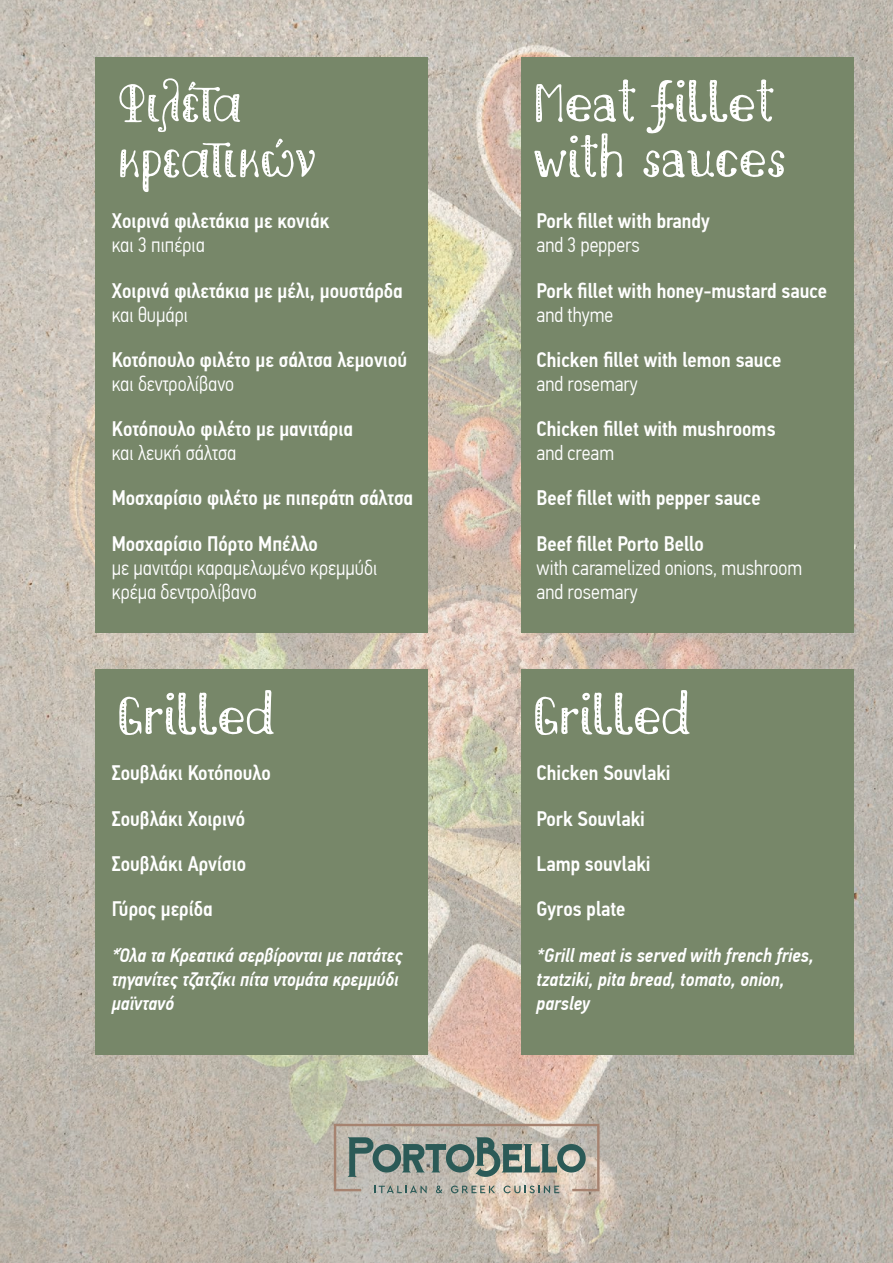
<style>
.page{position:relative;width:893px;height:1263px;background:#fff}
.page>*{position:absolute;margin:0;border:0;box-sizing:border-box;transform-origin:0 0}
.t1{font:76.35px/55.5px "Nikolaidis Hand";color:#fff}
.t2{font:500 21px/45.3px "PF Din Text Cond Pro";color:#fff}
.t3{font:300 21px/24px "PF Din Text Cond Pro";color:#fff}
.t4{font:italic 500 19.5px/24px "PF Din Text Cond Pro";color:#fff}
</style>
<div class="page">
<img style="left:0;top:0;width:893px;height:1263px">
<div style="left:521px;top:57px;width:333px;height:576px;background:#778769"></div>
<div style="left:96px;top:57px;width:332px;height:576px;background:#778769"></div>
<div style="left:521px;top:670px;width:333px;height:385px;background:#778769"></div>
<div style="left:96px;top:670px;width:332px;height:385px;background:#778769"></div>
<svg style="left:334px;top:1124px;width:265px;height:69px;background:#a2a49b"></svg>
<h1 class="t1" style="left:118px;top:80px;width:199px">Φιλέτα κρεατικών</h1>
<h1 class="t1" style="left:534px;top:80px;width:254px">Meat fillet with sauces</h1>
<p class="t2" style="left:112px;top:199px;width:219px">Χοιρινά φιλετάκια με κονιάκ</p>
<p class="t3" style="left:112px;top:233px;width:95px">και 3 πιπέρια</p>
<p class="t2" style="left:112px;top:268px;width:293px">Χοιρινά φιλετάκια με μέλι, μουστάρδα</p>
<p class="t3" style="left:112px;top:303px;width:78px">και θυμάρι</p>
<p class="t2" style="left:112px;top:337px;width:297px">Κοτόπουλο φιλέτο με σάλτσα λεμονιού</p>
<p class="t3" style="left:112px;top:372px;width:124px">και δεντρολίβανο</p>
<p class="t2" style="left:112px;top:406px;width:243px">Kοτόπουλο φιλέτο με μανιτάρια</p>
<p class="t3" style="left:112px;top:441px;width:126px">και λευκή σάλτσα</p>
<p class="t2" style="left:112px;top:476px;width:303px">Μοσχαρίσιο φιλέτο με πιπεράτη σάλτσα<br>Μοσχαρίσιο Πόρτο Μπέλλο</p>
<p class="t3" style="left:112px;top:556px;width:267px">με μανιτάρι καραμελωμένο κρεμμύδι κρέμα δεντρολίβανο</p>
<p class="t2" style="left:537px;top:199px;width:175px">Pork fillet with brandy</p>
<p class="t3" style="left:537px;top:233px;width:105px">and 3 peppers</p>
<p class="t2" style="left:537px;top:268px;width:292px">Pork fillet with honey-mustard sauce</p>
<p class="t3" style="left:537px;top:303px;width:78px">and thyme</p>
<p class="t2" style="left:537px;top:337px;width:246px">Chicken fillet with lemon sauce</p>
<p class="t3" style="left:537px;top:372px;width:103px">and rosemary</p>
<p class="t2" style="left:537px;top:406px;width:240px">Chicken fillet with mushrooms</p>
<p class="t3" style="left:537px;top:441px;width:79px">and cream</p>
<p class="t2" style="left:537px;top:476px;width:226px">Beef fillet with pepper sauce<br>Beef fillet Porto Bello</p>
<p class="t3" style="left:537px;top:556px;width:267px">with caramelized onions, mushroom and rosemary</p>
<h1 class="t1" style="left:118px;top:693px;width:160px">Grilled</h1>
<h1 class="t1" style="left:534px;top:693px;width:160px">Grilled</h1>
<p class="t2" style="left:112px;top:751px;width:161px">Σουβλάκι Κοτόπουλο<br>Σουβλάκι Χοιρινό<br>Σουβλάκι Αρνίσιο<br>Γύρος μερίδα</p>
<p class="t4" style="left:112px;top:943px;width:292px">*Όλα τα Κρεατικά σερβίρονται με πατάτες τηγανίτες τζατζίκι πίτα ντομάτα κρεμμύδι μαϊντανό</p>
<p class="t2" style="left:537px;top:751px;width:135px">Chicken Souvlaki<br>Pork Souvlaki<br>Lamp souvlaki<br>Gyros plate</p>
<p class="t4" style="left:537px;top:943px;width:279px">*Grill meat is served with french fries, tzatziki, pita bread, tomato, onion, parsley</p>
</div>
